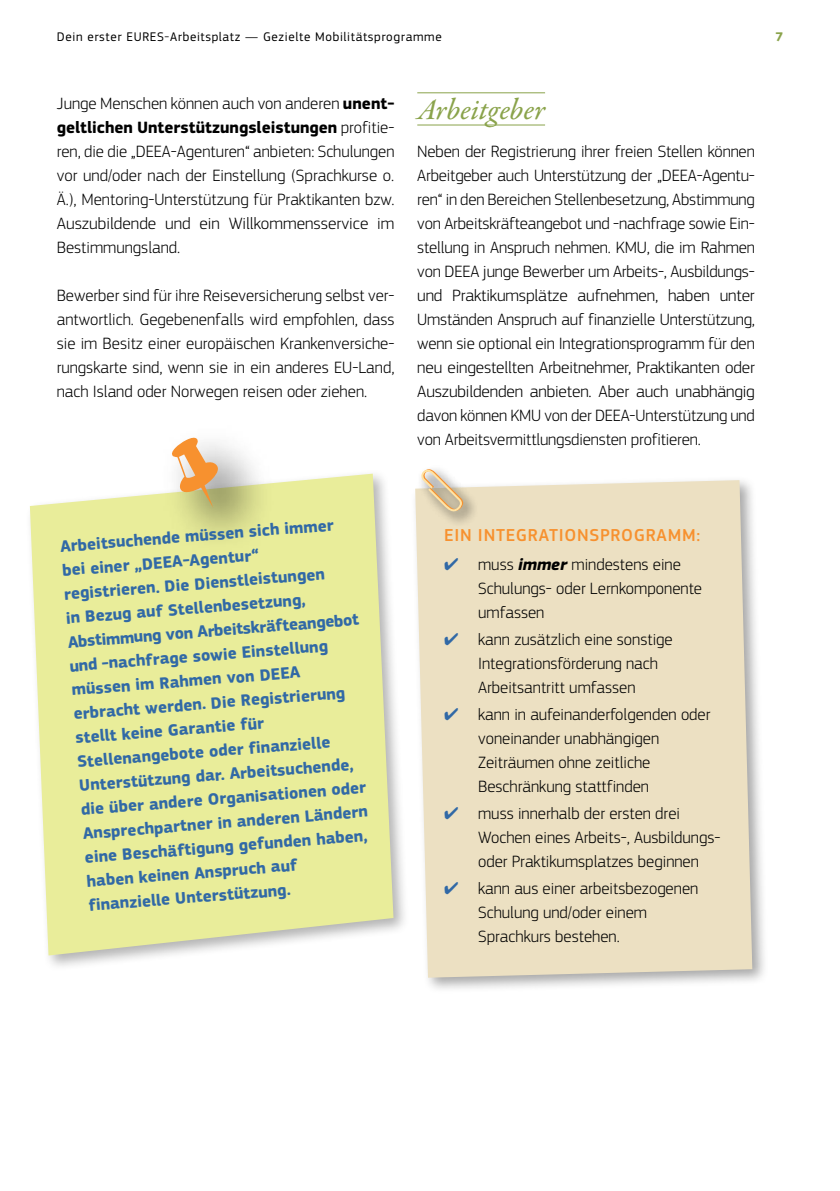
<style>
.page{position:relative;width:840px;height:1191px;background:#fff}
.page>*{position:absolute;margin:0;border:0;box-sizing:border-box;transform-origin:0 0}
.Title_3{font:30px "Garamond Premr Pro Med It";letter-spacing:-.005em;color:#8aa34b}
.Box_Title_Orange{font:500 18px "EC Square Sans Pro";letter-spacing:.04em;color:#f7912f}
.Body{font:300 17px/24px "EC Square Sans Pro";color:#000}
.Post-it{font:700 17px/24px "EC Square Sans Pro";color:#3169a6}
.t1{font:13px "EC Square Sans Pro";letter-spacing:.05em;color:#000}
.t2{font:700 13px "EC Square Sans Pro";color:#8aa34b}
.s1{font-weight:700}
.s2{color:#3169a6}
.s3{font-weight:700;font-style:italic}
</style>
<div class="page">
<div style="left:25px;top:469px;width:384px;height:502px;background:#000;opacity:.3"></div>
<svg style="left:30px;top:473px;width:363px;height:482px;background:#e9eda3"></svg>
<div style="left:158px;top:423px;width:119px;height:135px;background:#000;opacity:.75"></div>
<svg style="left:171px;top:437px;width:48px;height:71px"></svg>
<div style="left:410px;top:475px;width:358px;height:519px;background:#000;opacity:.35"></div>
<div style="left:415px;top:480px;width:336px;height:497px;background:#ece0c2"></div>
<div style="left:416px;top:464px;width:63px;height:64px;background:#000;opacity:.75"></div>
<svg style="left:420px;top:468px;width:43px;height:47px"></svg>
<hr style="left:417px;top:92px;width:127px;height:1px;background:#8aa34b">
<hr style="left:417px;top:124px;width:127px;height:1px;background:#8aa34b">
<p class="t1" style="left:57px;top:29px;width:386px">Dein erster EURES-Arbeitsplatz — Gezielte Mobilitätsprogramme</p>
<p class="t2" style="left:775px;top:29px;width:9px">7</p>
<p class="Body" style="left:57px;top:91px;width:339px;text-align:justify">Junge Menschen können auch von anderen <span class="s1">unent&shy;geltlichen Unterstützungsleistungen</span> profitie&shy;ren, die die „DEEA-Agenturen“ anbieten: Schulungen vor und/oder nach der Einstellung (Sprachkurse o.<br>Ä.), Mentoring-Unterstützung für Praktikanten bzw.<br>Auszubildende und ein Willkommensservice im Bestimmungsland.</p>
<p class="Body" style="left:57px;top:283px;width:339px;text-align:justify">Bewerber sind für ihre Reiseversicherung selbst ver&shy;antwortlich. Gegebenenfalls wird empfohlen, dass sie im Besitz einer europäischen Krankenversiche&shy;rungskarte sind, wenn sie in ein anderes EU-Land, nach Island oder Norwegen reisen oder ziehen.</p>
<p class="Title_3" style="left:417px;top:91px;width:129px">Arbeitgeber</p>
<p class="Body" style="left:417px;top:139px;width:339px;text-align:justify">Neben der Registrierung ihrer freien Stellen können Arbeitgeber auch Unterstützung der „DEEA-Agentu&shy;ren“ in den Bereichen Stellenbesetzung, Abstimmung von Arbeitskräfteangebot und -nachfrage sowie Ein&shy;stellung in Anspruch nehmen. KMU, die im Rahmen von DEEA junge Bewerber um Arbeits-, Ausbildungs&shy;und Praktikumsplätze aufnehmen, haben unter Umständen Anspruch auf finanzielle Unterstützung, wenn sie optional ein Integrationsprogramm für den neu eingestellten Arbeitnehmer, Praktikanten oder Auszubildenden anbieten. Aber auch unabhängig davon können KMU von der DEEA-Unterstützung und von Arbeitsvermittlungsdiensten profitieren.</p>
<p class="Post-it" style="left:59px;top:534px;width:294px;rotate:-4deg">Arbeitsuchende müssen sich immer bei einer „DEEA-Agentur“ registrieren. Die Dienstleistungen<br>in Bezug auf Stellenbesetzung, Abstimmung von Arbeitskräfteangebot und -nachfrage sowie Einstellung müssen im Rahmen von DEEA erbracht werden. Die Registrierung stellt keine Garantie für Stellenangebote oder finanzielle Unterstützung dar. Arbeitsuchende, die über andere Organisationen oder Ansprechpartner in anderen Ländern eine Beschäftigung gefunden haben, haben keinen Anspruch auf finanzielle Unterstützung.</p>
<p class="Box_Title_Orange" style="left:444px;top:524px;width:257px">EIN INTEGRATIONSPROGRAMM:</p>
<p class="Body" style="left:478px;top:553px;width:225px;text-indent:-34px"><span class="s2">✔</span> muss <span class="s3">immer</span> mindestens eine<br>Schulungs- oder Lernkomponente umfassen</p>
<p class="Body" style="left:478px;top:627px;width:196px;text-indent:-34px"><span class="s2">✔</span> kann zusätzlich eine sonstige<br>Integrationsförderung nach<br>Arbeitsantritt umfassen</p>
<p class="Body" style="left:478px;top:702px;width:234px;text-indent:-34px"><span class="s2">✔</span> kann in aufeinanderfolgenden oder voneinander unabhängigen<br>Zeiträumen ohne zeitliche<br>Beschränkung stattfinden</p>
<p class="Body" style="left:478px;top:801px;width:244px;text-indent:-34px"><span class="s2">✔</span> muss innerhalb der ersten drei<br>Wochen eines Arbeits-, Ausbildungs&shy;oder Praktikumsplatzes beginnen</p>
<p class="Body" style="left:478px;top:876px;width:221px;text-indent:-34px"><span class="s2">✔</span> kann aus einer arbeitsbezogenen<br>Schulung und/oder einem<br>Sprachkurs bestehen.</p>
</div>
